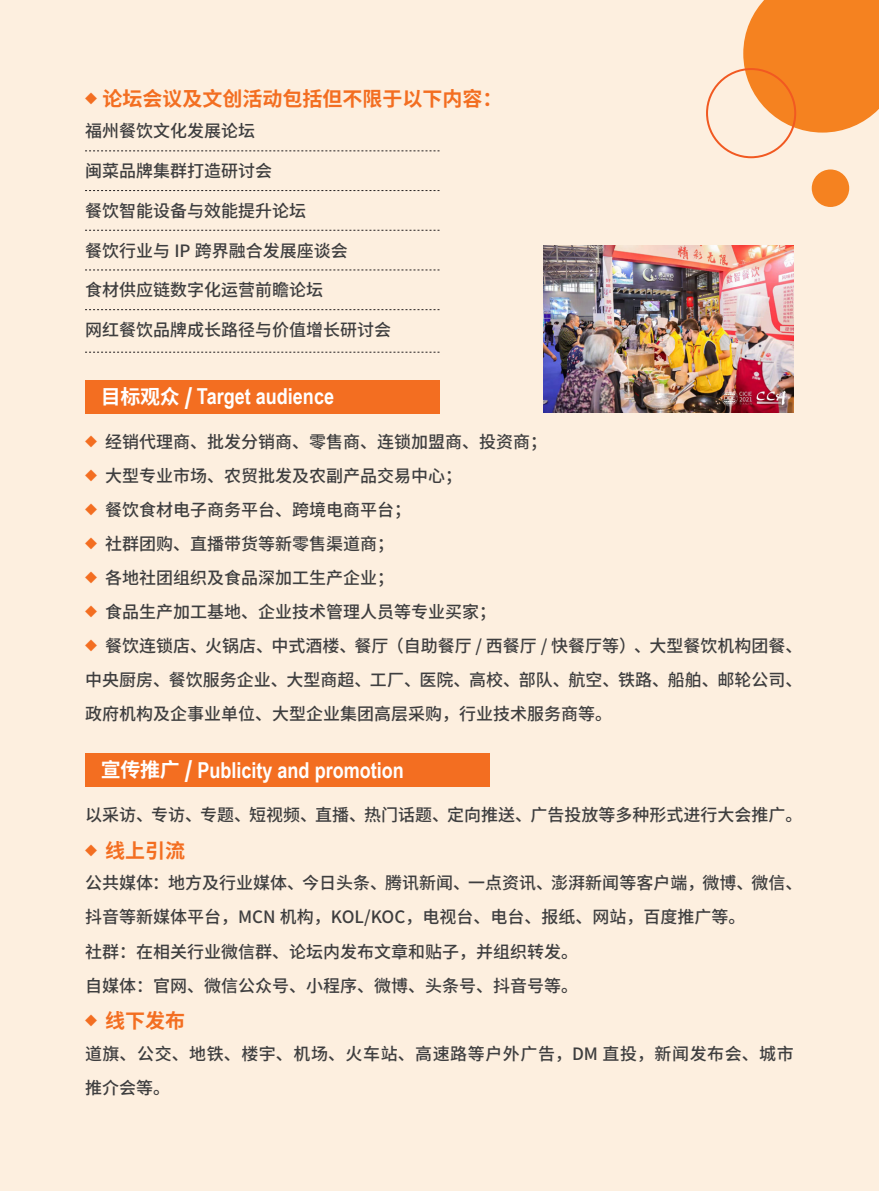
<style>
.page{position:relative;width:879px;height:1191px;background:#fdefdf}
.page>*{position:absolute;margin:0;border:0;box-sizing:border-box;transform-origin:0 0}
.t1{font:700 22px "Arial Narrow";color:#fff}
.t2{font:700 20px "Source Han Sans CN";color:#f36e21}
.t3{font:500 17px/34px "Source Han Sans CN";color:#3e3e3f;text-align:justify}
.t4{font:500 17px/34px "Source Han Sans CN";letter-spacing:.03em;color:#3e3e3f}
.s1{font-family:"Source Han Sans CN";font-size:20px}
.s2{font-family:"Source Han Sans CN";font-weight:800}
.s3{font-weight:400;font-size:12px;color:#f36e21}
</style>
<div class="page">
<svg style="left:85px;top:150px;width:354px;height:1px"></svg>
<svg style="left:85px;top:190px;width:354px;height:1px"></svg>
<svg style="left:85px;top:230px;width:354px;height:1px"></svg>
<svg style="left:85px;top:270px;width:354px;height:1px"></svg>
<svg style="left:85px;top:309px;width:354px;height:1px"></svg>
<svg style="left:85px;top:352px;width:354px;height:1px"></svg>
<div style="left:85px;top:380px;width:354px;height:33px;background:#f36e21"></div>
<div style="left:85px;top:753px;width:404px;height:34px;background:#f36e21"></div>
<svg style="left:743px;top:0;width:136px;height:133px;background:#f58f38"></svg>
<div style="left:812px;top:169px;width:37px;height:38px;background:#f58220;border-radius:50%"></div>
<div style="left:706px;top:68px;width:90px;height:90px;border:2px solid #f15921;border-radius:50%"></div>
<img style="left:543px;top:245px;width:251px;height:167px">
<p class="t2" style="left:85px;top:87px;width:419px"><sup>◆</sup> 论坛会议及文创活动包括但不限于以下内容：</p>
<p class="t3" style="left:85px;top:115px;width:171px">福州餐饮文化发展论坛</p>
<p class="t3" style="left:85px;top:154px;width:188px">闽菜品牌集群打造研讨会</p>
<p class="t3" style="left:85px;top:194px;width:222px">餐饮智能设备与效能提升论坛</p>
<p class="t3" style="left:85px;top:234px;width:264px">餐饮行业与 IP 跨界融合发展座谈会</p>
<p class="t3" style="left:85px;top:273px;width:239px">食材供应链数字化运营前瞻论坛</p>
<p class="t3" style="left:85px;top:313px;width:307px">网红餐饮品牌成长路径与价值增长研讨会</p>
<p class="t1" style="left:101px;top:380px;width:235px"><span class="s1">目标观众</span> <span class="s2">/</span> Target audience</p>
<p class="t3" style="left:85px;top:425px;width:464px"><span class="s3">◆</span> 经销代理商、批发分销商、零售商、连锁加盟商、投资商；</p>
<p class="t3" style="left:85px;top:459px;width:379px"><span class="s3">◆</span> 大型专业市场、农贸批发及农副产品交易中心；</p>
<p class="t3" style="left:85px;top:493px;width:328px"><span class="s3">◆</span> 餐饮食材电子商务平台、跨境电商平台；</p>
<p class="t3" style="left:85px;top:527px;width:311px"><span class="s3">◆</span> 社群团购、直播带货等新零售渠道商；</p>
<p class="t3" style="left:85px;top:561px;width:311px"><span class="s3">◆</span> 各地社团组织及食品深加工生产企业；</p>
<p class="t3" style="left:85px;top:595px;width:413px"><span class="s3">◆</span> 食品生产加工基地、企业技术管理人员等专业买家；</p>
<p class="t3" style="left:85px;top:629px;width:719px"><span class="s3">◆</span> 餐饮连锁店、火锅店、中式酒楼、餐厅（自助餐厅 / 西餐厅 / 快餐厅等）、大型餐饮机构团餐、中央厨房、餐饮服务企业、大型商超、工厂、医院、高校、部队、航空、铁路、船舶、邮轮公司、政府机构及企事业单位、大型企业集团高层采购，行业技术服务商等。</p>
<p class="t1" style="left:101px;top:753px;width:304px"><span class="s1">宣传推广</span> <span class="s2">/</span> Publicity and promotion</p>
<p class="t3" style="left:85px;top:798px;width:719px">以采访、专访、专题、短视频、直播、热门话题、定向推送、广告投放等多种形式进行大会推广。</p>
<p class="t2" style="left:85px;top:839px;width:102px"><sup>◆</sup> 线上引流</p>
<p class="t3" style="left:85px;top:866px;width:719px">公共媒体：地方及行业媒体、今日头条、腾讯新闻、一点资讯、澎湃新闻等客户端，微博、微信、抖音等新媒体平台，MCN 机构，KOL/KOC，电视台、电台、报纸、网站，百度推广等。</p>
<p class="t3" style="left:85px;top:934px;width:495px">社群：在相关行业微信群、论坛内发布文章和贴子，并组织转发。</p>
<p class="t3" style="left:85px;top:968px;width:495px">自媒体：官网、微信公众号、小程序、微博、头条号、抖音号等。</p>
<p class="t2" style="left:85px;top:1009px;width:102px"><sup>◆</sup> 线下发布</p>
<p class="t4" style="left:85px;top:1036px;width:710px">道旗、公交、地铁、楼宇、机场、火车站、高速路等户外广告，DM 直投，新闻发布会、城市推介会等。</p>
</div>
